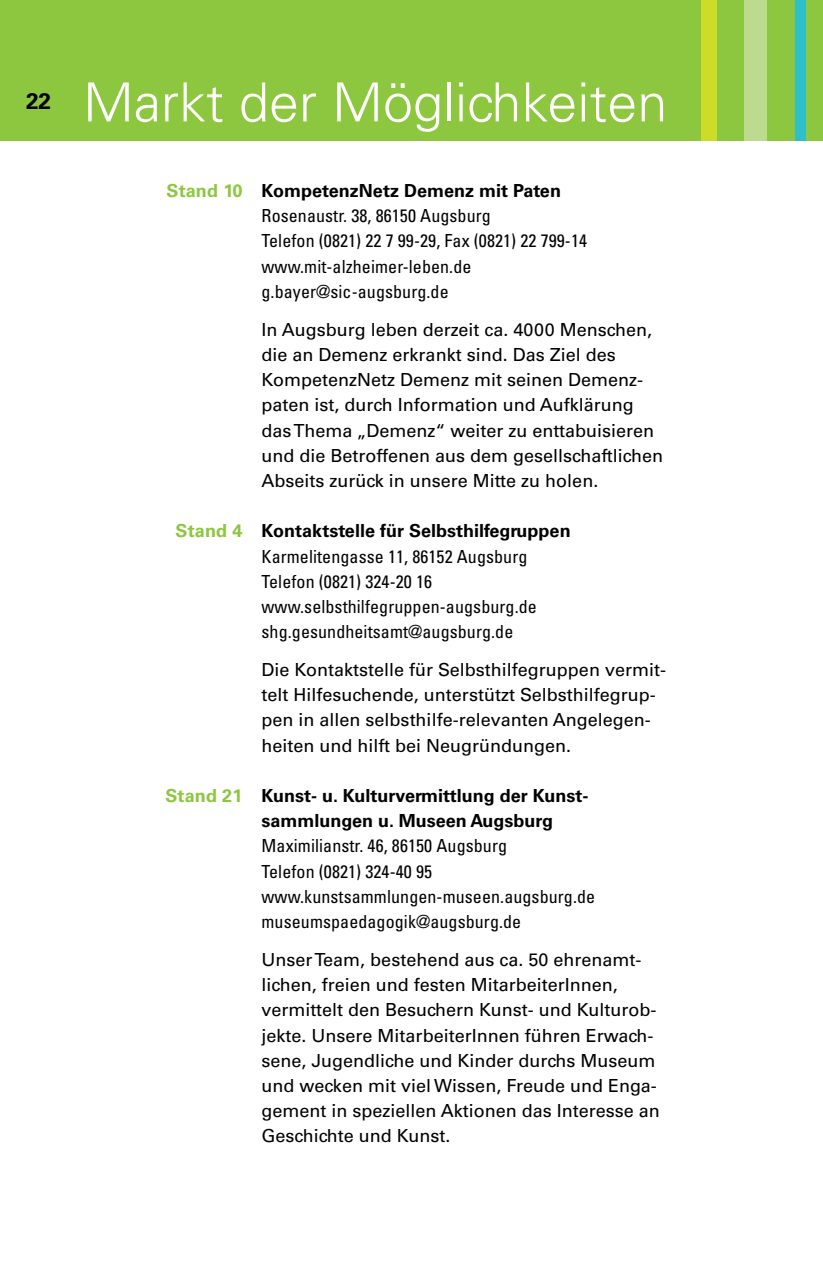
<style>
.page{position:relative;width:823px;height:1276px;background:#fff}
.page>*{position:absolute;margin:0;border:0;box-sizing:border-box;transform-origin:0 0}
.t1{font:300 54px "Univers LT Std";color:#fff}
.t2{font:700 22.5px "Univers LT Std";color:#000}
.t3{font:18px/25.2px "Univers LT Std";color:#000}
.t4{font:condensed 18px/25.2px "Univers LT Std";letter-spacing:.005em;color:#000}
.t5{font:700 18px/25.2px "Univers LT Std";color:#000}
.t6{font:700 18px "Univers LT Std";letter-spacing:.005em;color:#8dc63f}
</style>
<div class="page">
<div style="left:0;top:0;width:823px;height:140px;background:#8dc63f"></div>
<div style="left:701px;top:0;width:15px;height:140px;background:#cddc29"></div>
<div style="left:795px;top:0;width:10px;height:140px;background:#2fbfc8"></div>
<div style="left:744px;top:0;width:23px;height:140px;background:#bcdb8f"></div>
<p class="t2" style="left:26px;top:88px;width:27px">22</p>
<h1 class="t1" style="left:83px;top:70px;width:586px">Markt der Möglichkeiten</h1>
<p class="t6" style="left:167px;top:180px;width:77px">Stand 10</p>
<p class="t6" style="left:176px;top:520px;width:68px">Stand 4</p>
<p class="t6" style="left:165px;top:785px;width:78px">Stand 21</p>
<p class="t5" style="left:261px;top:178px;width:301px">KompetenzNetz Demenz mit Paten</p>
<p class="t4" style="left:261px;top:203px;width:327px">Rosenaustr. 38, 86150 Augsburg<br>Telefon (0821) 22 7 99-29, Fax (0821) 22 799-14 www.mit-alzheimer-leben.de g.bayer@sic-augsburg.de</p>
<p class="t3" style="left:261px;top:317px;width:403px">In Augsburg leben derzeit ca. 4000 Menschen, die an Demenz erkrankt sind. Das Ziel des KompetenzNetz Demenz mit seinen Demenz&shy;paten ist, durch Information und Aufklärung das Thema „Demenz“ weiter zu enttabuisieren und die Betroffenen aus dem gesellschaftlichen Abseits zurück in unsere Mitte zu holen.</p>
<p class="t5" style="left:261px;top:518px;width:311px">Kontaktstelle für Selbsthilfegruppen</p>
<p class="t4" style="left:261px;top:543px;width:277px">Karmelitengasse 11, 86152 Augsburg Telefon (0821) 324-20 16 www.selbsthilfegruppen-augsburg.de shg.gesundheitsamt@augsburg.de</p>
<p class="t3" style="left:261px;top:657px;width:406px">Die Kontaktstelle für Selbsthilfegruppen vermit&shy;telt Hilfesuchende, unterstützt Selbsthilfegrup&shy;pen in allen selbsthilfe-relevanten Angelegen&shy;heiten und hilft bei Neugründungen.</p>
<p class="t5" style="left:261px;top:783px;width:327px">Kunst- u. Kulturvermittlung der Kunst&shy;sammlungen u. Museen Augsburg</p>
<p class="t4" style="left:261px;top:833px;width:335px">Maximilianstr. 46, 86150 Augsburg<br>Telefon (0821) 324-40 95 www.kunstsammlungen-museen.augsburg.de museumspaedagogik@augsburg.de</p>
<p class="t3" style="left:261px;top:947px;width:400px">Unser Team, bestehend aus ca. 50 ehrenamt&shy;lichen, freien und festen MitarbeiterInnen, vermittelt den Besuchern Kunst- und Kulturob&shy;jekte. Unsere MitarbeiterInnen führen Erwach&shy;sene, Jugendliche und Kinder durchs Museum und wecken mit viel Wissen, Freude und Enga&shy;gement in speziellen Aktionen das Interesse an Geschichte und Kunst.</p>
</div>
